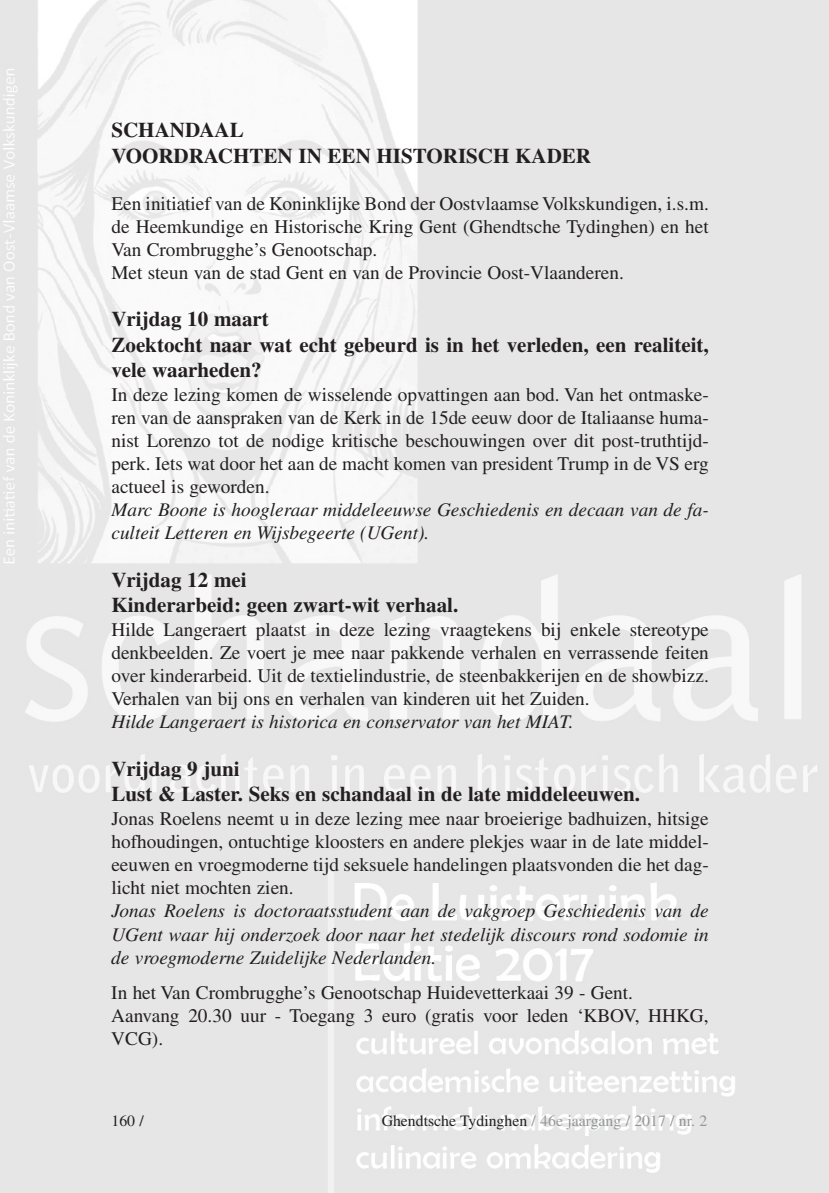
<style>
.page{position:relative;width:829px;height:1193px;background:#fff}
.page>*{position:absolute;margin:0;border:0;box-sizing:border-box;transform-origin:0 0}
.t1{font:700 21px/25.2px "Times";color:#231f20}
.t2{font:19.25px/23.1px "Times";color:#231f20}
.t3{font:15.75px "Times";color:#939598}
.t4{font:15.75px "Times";color:#231f20}
.s1{font-style:italic}
.s2{color:#231f20}
</style>
<div class="page">
<img style="left:0;top:0;width:828px;height:1193px">
<p class="t1" style="left:111px;top:120px;width:481px">SCHANDAAL<br>VOORDRACHTEN IN EEN HISTORISCH KADER</p>
<p class="t2" style="left:111px;top:194px;width:598px">Een initiatief van de Koninklijke Bond der Oostvlaamse Volkskundigen, i.s.m. de Heemkundige en Historische Kring Gent (Ghendtsche Tydinghen) en het Van Crombrugghe’s Genootschap.<br>Met steun van de stad Gent en van de Provincie Oost-Vlaanderen.</p>
<p class="t1" style="left:111px;top:309px;width:598px">Vrijdag 10 maart<br>Zoektocht naar wat echt gebeurd is in het verleden, een realiteit, vele waarheden?</p>
<p class="t2" style="left:111px;top:385px;width:598px">In deze lezing komen de wisselende opvattingen aan bod. Van het ontmaske&shy;ren van de aanspraken van de Kerk in de 15de eeuw door de Italiaanse huma&shy;nist Lorenzo tot de nodige kritische beschouwingen over dit post-truthtijd&shy;perk. Iets wat door het aan de macht komen van president Trump in de VS erg actueel is geworden.<br><span class="s1">Marc Boone is hoogleraar middeleeuwse Geschiedenis en decaan van de fa&shy;culteit Letteren en Wijsbegeerte (UGent).</span></p>
<p class="t1" style="left:111px;top:569px;width:348px">Vrijdag 12 mei<br>Kinderarbeid: geen zwart-wit verhaal.</p>
<p class="t2" style="left:111px;top:620px;width:598px">Hilde Langeraert plaatst in deze lezing vraagtekens bij enkele stereotype denkbeelden. Ze voert je mee naar pakkende verhalen en verrassende feiten over kinderarbeid. Uit de textielindustrie, de steenbakkerijen en de showbizz.<br>Verhalen van bij ons en verhalen van kinderen uit het Zuiden.<br><span class="s1">Hilde Langeraert is historica en conservator van het MIAT.</span></p>
<p class="t1" style="left:111px;top:758px;width:530px">Vrijdag 9 juni<br>Lust &amp; Laster. Seks en schandaal in de late middeleeuwen.</p>
<p class="t2" style="left:111px;top:809px;width:598px">Jonas Roelens neemt u in deze lezing mee naar broeierige badhuizen, hitsige hofhoudingen, ontuchtige kloosters en andere plekjes waar in de late middel&shy;eeuwen en vroegmoderne tijd seksuele handelingen plaatsvonden die het dag&shy;licht niet mochten zien.<br><span class="s1">Jonas Roelens is doctoraatsstudent aan de vakgroep Geschiedenis van de UGent waar hij onderzoek door naar het stedelijk discours rond sodomie in de vroegmoderne Zuidelijke Nederlanden.</span></p>
<p class="t2" style="left:111px;top:983px;width:598px">In het Van Crombrugghe’s Genootschap Huidevetterkaai 39 - Gent.<br>Aanvang 20.30 uur - Toegang 3 euro (gratis voor leden ‘KBOV, HHKG,<br>VCG).</p>
<p class="t4" style="left:111px;top:1115px;width:34px">160 /</p>
<p class="t3" style="left:381px;top:1115px;width:327px"><span class="s2">Ghendtsche Tydinghen</span> / 46e jaargang / 2017 / nr. 2</p>
</div>
